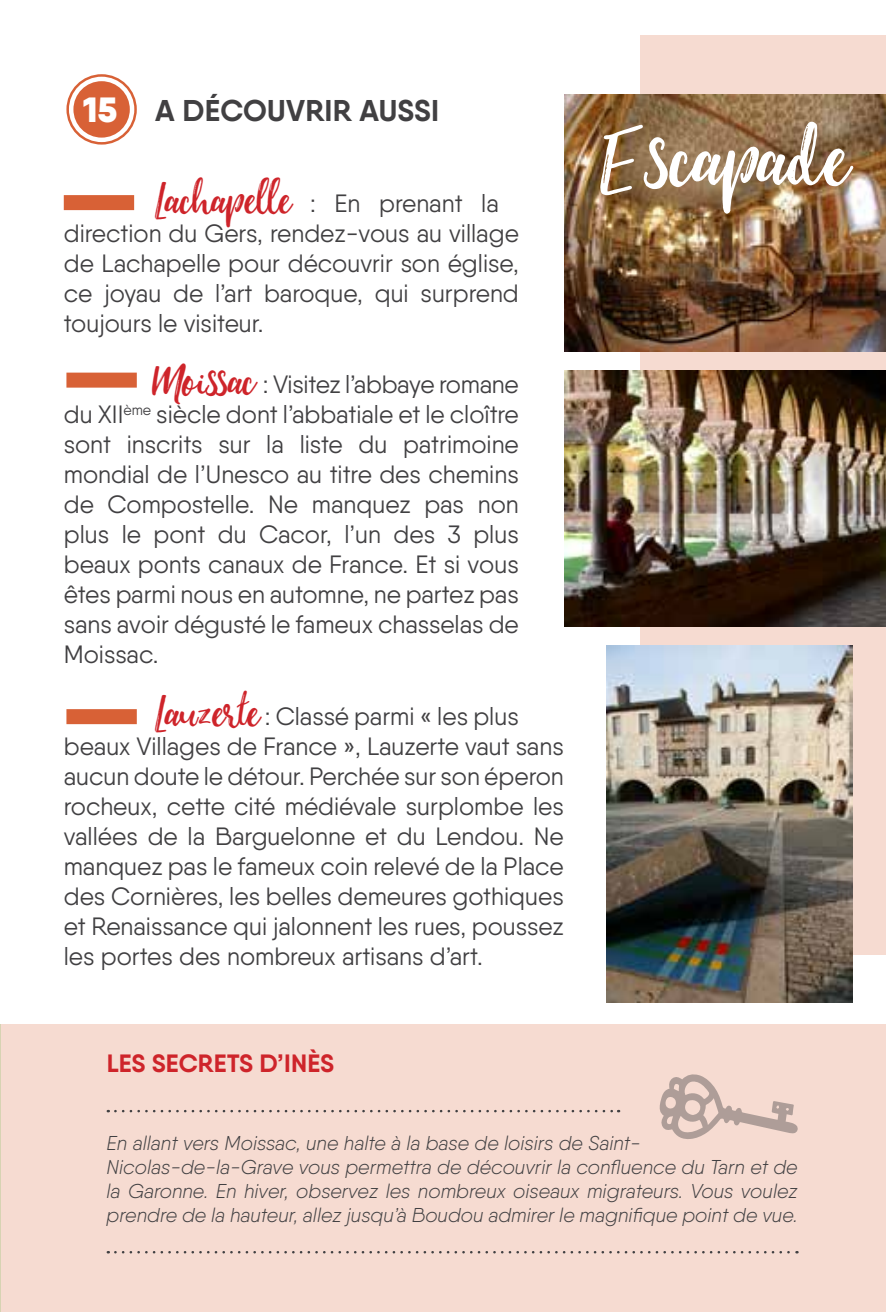
<style>
.page{position:relative;width:886px;height:1312px;background:#fff}
.page>*{position:absolute;margin:0;border:0;box-sizing:border-box;transform-origin:0 0}
.t1{font:90px "Yorkshire Brush Script";color:#fff}
.t2{font:700 30px "Qanelas";letter-spacing:.01em;color:#414042}
.t3{font:25px/30px "Qanelas";color:#414042}
.t4{font:700 25px "Qanelas";letter-spacing:.01em;color:#ce242a}
.t5{font:italic 300 20px/24px "Qanelas";color:#414042}
.s1{font-weight:900;font-size:35px;color:#fff}
.s2{font-family:"Yorkshire Brush Script";font-size:45px;color:#ce242a}
</style>
<div class="page">
<div style="left:0;top:1023px;width:886px;height:288px;background:#f6dbd1"></div>
<div style="left:640px;top:35px;width:246px;height:919px;background:#f6dbd1"></div>
<hr style="left:0;top:1023px;width:1px;height:288px;background:#72bb4f">
<div style="left:73px;top:81px;width:57px;height:57px;background:#d86136;border-radius:50%"></div>
<div style="left:66px;top:74px;width:71px;height:70px;border:2px solid #d86136;border-radius:50%"></div>
<svg style="left:115px;top:1109px;width:504px;height:3px"></svg>
<svg style="left:115px;top:1251px;width:682px;height:2px"></svg>
<svg style="left:659px;top:1074px;width:139px;height:65px"></svg>
<div style="left:64px;top:195px;width:70px;height:15px;background:#d86136"></div>
<div style="left:66px;top:372px;width:71px;height:15px;background:#d86136"></div>
<div style="left:66px;top:709px;width:71px;height:15px;background:#d86136"></div>
<img style="left:565px;top:370px;width:321px;height:256px">
<img style="left:565px;top:95px;width:321px;height:256px">
<img style="left:606px;top:645px;width:246px;height:357px">
<p class="t2" style="left:84px;top:92px;width:238px"><span class="s1">15</span> A DÉCOUVRIR</p>
<p class="t2" style="left:360px;top:92px;width:77px">AUSSI</p>
<p class="t3" style="left:64px;top:187px;width:457px;text-indent:90px"><span class="s2">Lachapelle</span> : En prenant la direction du Gers, rendez-vous au village de Lachapelle pour découvrir son église, ce joyau de l’art baroque, qui surprend toujours le visiteur.</p>
<p class="t3" style="left:64px;top:369px;width:457px;text-align:justify;text-indent:87px"><span class="s2">Moissac</span> : Visitez l’abbaye romane du XII<sup>ème</sup> siècle dont l’abbatiale et le cloître sont inscrits sur la liste du patrimoine mondial de l’Unesco au titre des chemins de Compostelle. Ne manquez pas non plus le pont du Cacor, l’un des 3 plus beaux ponts canaux de France. Et si vous êtes parmi nous en automne, ne partez pas sans avoir dégusté le fameux chasselas de Moissac.</p>
<p class="t3" style="left:64px;top:700px;width:502px;text-indent:90px"><span class="s2">Lauzerte</span> : Classé parmi « les plus beaux Villages de France », Lauzerte vaut sans aucun doute le détour. Perchée sur son éperon rocheux, cette cité médiévale surplombe les vallées de la Barguelonne et du Lendou. Ne manquez pas le fameux coin relevé de la Place des Cornières, les belles demeures gothiques et Renaissance qui jalonnent les rues, poussez les portes des nombreux artisans d’art.</p>
<p class="t4" style="left:107px;top:1047px;width:229px">LES SECRETS D’INÈS</p>
<h1 class="t1" style="left:598px;top:99px;width:253px">Escapade</h1>
<p class="t5" style="left:107px;top:1130px;width:693px">En allant vers Moissac, une halte à la base de loisirs de Saint-Nicolas-de-la-Grave vous permettra de découvrir la confluence du Tarn et de la Garonne. En hiver, observez les nombreux oiseaux migrateurs. Vous voulez prendre de la hauteur, allez jusqu’à Boudou admirer le magnifique point de vue.</p>
</div>
